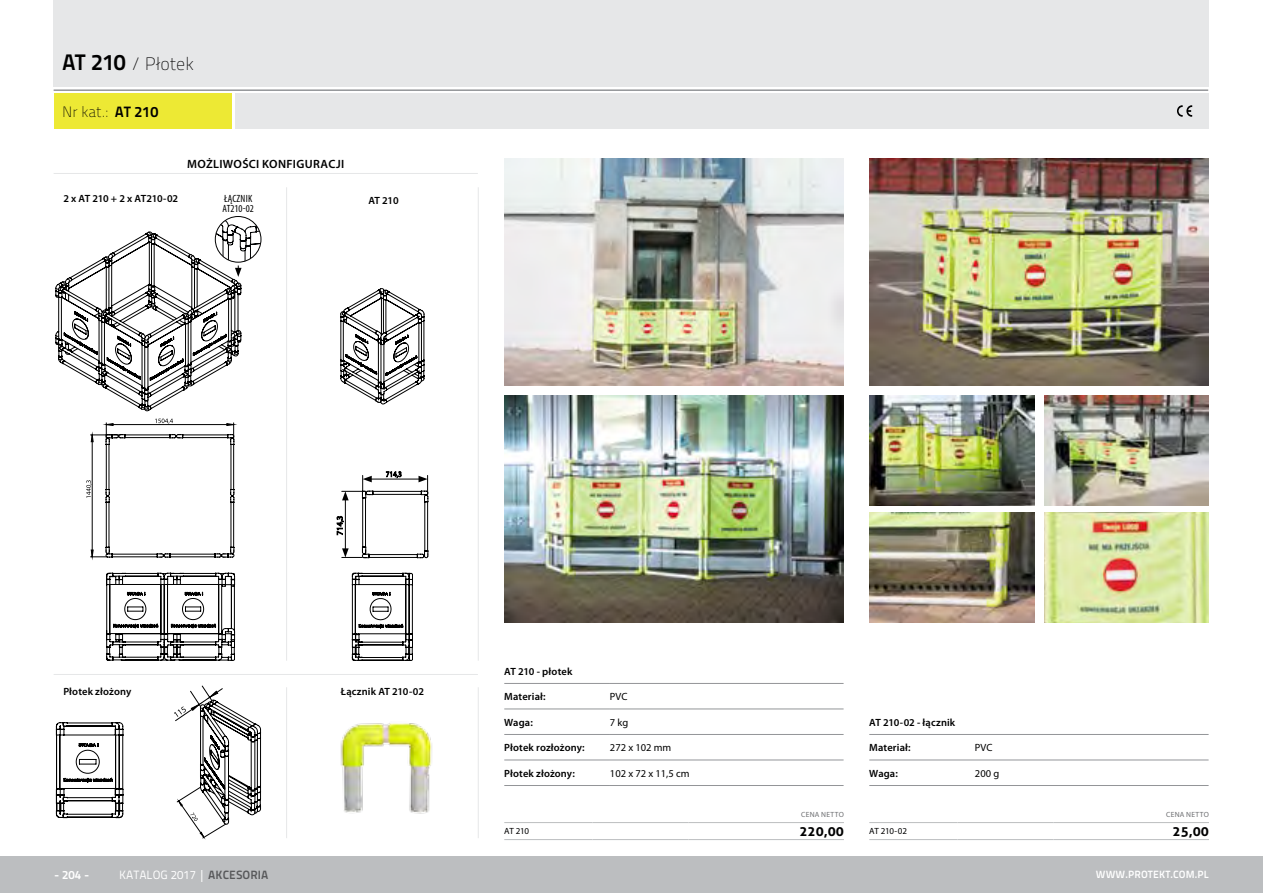
<style>
.page{position:relative;width:1263px;height:893px;background:#fff}
.page>*{position:absolute;margin:0;border:0;box-sizing:border-box;transform-origin:0 0}
.t1{font:18px "Titillium Maps 29 L 1 wt";letter-spacing:-.015em;color:#000}
.t2{font:15px "Titillium Maps 29 L 1 wt";color:#000}
.t3{font:700 13.5px "Aller";color:#000}
.t4{font:600 12px "Myriad Pro";letter-spacing:.03em;color:#000}
.t5{font:12px "Titillium Maps 29 L 400 wt";color:#fff}
.t6{font:12px "Titillium Maps 29 L 800 wt";color:#fff}
.t7{font:600 10.5px "Myriad Pro";letter-spacing:.01em;color:#000}
.t8{font:10.5px "Myriad Pro";color:#000}
.t9{font:10.5px "Titillium Maps 29 L 800 wt";letter-spacing:.01em;color:#fff}
.t10{font:600 10.5px "Myriad Pro";letter-spacing:-.025em;color:#000}
.t11{font:condensed 10.5px/10.5px "Myriad Pro";letter-spacing:.01em;color:#000}
.t12{font:9px "Myriad Pro";letter-spacing:-.025em;color:#000}
.t13{font:7.5px "Myriad Pro";letter-spacing:.03em;color:#6d6e71}
.s1{font-family:"Titillium Maps 29 L 800 wt";font-size:22.5px}
.s2{font-family:"Titillium Maps 29 L 800 wt"}
.s3{font-family:"Titillium Maps 29 L 800 wt";color:#58595b}
</style>
<div class="page">
<div style="left:0;top:856px;width:1263px;height:37px;background:#bcbec0"></div>
<div style="left:54px;top:0;width:1155px;height:87px;background:#e6e7e8"></div>
<img style="left:504px;top:159px;width:340px;height:226px">
<img style="left:869px;top:159px;width:340px;height:226px">
<img style="left:504px;top:396px;width:340px;height:226px">
<img style="left:869px;top:396px;width:165px;height:110px">
<img style="left:1044px;top:396px;width:165px;height:110px">
<img style="left:869px;top:513px;width:165px;height:109px">
<img style="left:1044px;top:513px;width:165px;height:109px">
<svg style="left:106px;top:573px;width:129px;height:88px"></svg>
<svg style="left:86px;top:419px;width:148px;height:139px"></svg>
<svg style="left:340px;top:288px;width:85px;height:116px"></svg>
<svg style="left:352px;top:573px;width:61px;height:88px"></svg>
<svg style="left:337px;top:471px;width:91px;height:87px"></svg>
<svg style="left:56px;top:722px;width:68px;height:96px"></svg>
<svg style="left:212px;top:213px;width:52px;height:53px"></svg>
<svg style="left:55px;top:219px;width:206px;height:192px"></svg>
<div style="left:215px;top:216px;width:46px;height:46px;border:1px solid #000;border-radius:50%"></div>
<hr style="left:286px;top:187px;width:1px;height:474px;background:#e6e7e8">
<hr style="left:478px;top:187px;width:1px;height:474px;background:#e6e7e8">
<svg style="left:174px;top:685px;width:87px;height:153px"></svg>
<hr style="left:54px;top:674px;width:424px;height:1px;background:#e6e7e8">
<img style="left:340px;top:723px;width:92px;height:91px">
<hr style="left:54px;top:173px;width:424px;height:1px;background:#e6e7e8">
<hr style="left:286px;top:687px;width:1px;height:151px;background:#e6e7e8">
<hr style="left:478px;top:687px;width:1px;height:151px;background:#e6e7e8">
<hr style="left:869px;top:734px;width:106px;height:1px;background:#939598">
<hr style="left:975px;top:734px;width:233px;height:1px;background:#939598">
<hr style="left:869px;top:760px;width:106px;height:1px;background:#939598">
<hr style="left:975px;top:760px;width:233px;height:1px;background:#939598">
<hr style="left:869px;top:785px;width:106px;height:1px;background:#939598">
<hr style="left:975px;top:785px;width:233px;height:1px;background:#939598">
<hr style="left:504px;top:683px;width:106px;height:1px;background:#939598">
<hr style="left:610px;top:683px;width:233px;height:1px;background:#939598">
<hr style="left:504px;top:709px;width:106px;height:1px;background:#939598">
<hr style="left:610px;top:709px;width:233px;height:1px;background:#939598">
<hr style="left:504px;top:734px;width:106px;height:1px;background:#939598">
<hr style="left:610px;top:734px;width:233px;height:1px;background:#939598">
<hr style="left:504px;top:760px;width:106px;height:1px;background:#939598">
<hr style="left:610px;top:760px;width:233px;height:1px;background:#939598">
<hr style="left:504px;top:785px;width:106px;height:1px;background:#939598">
<hr style="left:610px;top:785px;width:233px;height:1px;background:#939598">
<hr style="left:54px;top:89px;width:1154px;height:2px;background:#939598">
<div style="left:235px;top:93px;width:973px;height:36px;background:#e6e7e8"></div>
<div style="left:54px;top:93px;width:177px;height:36px;background:#ede934"></div>
<svg style="left:1177px;top:105px;width:15px;height:12px"></svg>
<hr style="left:869px;top:822px;width:88px;height:1px;background:#bcbec0">
<hr style="left:957px;top:822px;width:97px;height:1px;background:#bcbec0">
<hr style="left:1054px;top:822px;width:155px;height:1px;background:#bcbec0">
<hr style="left:869px;top:839px;width:88px;height:1px;background:#bcbec0">
<hr style="left:957px;top:839px;width:97px;height:1px;background:#bcbec0">
<hr style="left:1054px;top:839px;width:155px;height:1px;background:#bcbec0">
<hr style="left:504px;top:822px;width:88px;height:1px;background:#bcbec0">
<hr style="left:592px;top:822px;width:97px;height:1px;background:#bcbec0">
<hr style="left:689px;top:822px;width:155px;height:1px;background:#bcbec0">
<hr style="left:504px;top:839px;width:88px;height:1px;background:#bcbec0">
<hr style="left:592px;top:839px;width:97px;height:1px;background:#bcbec0">
<hr style="left:689px;top:839px;width:155px;height:1px;background:#bcbec0">
<h1 class="t1" style="left:62px;top:50px;width:133px"><span class="s1">AT 210</span> / Płotek</h1>
<h2 class="t2" style="left:62px;top:101px;width:98px">Nr kat.: <span class="s2">AT 210</span></h2>
<p class="t4" style="left:187px;top:156px;width:159px">MOŻLIWOŚCI KONFIGURACJI</p>
<p class="t11" style="left:223px;top:193px;width:33px">ŁĄCZNIK<br>AT210-02</p>
<p class="t10" style="left:63px;top:192px;width:116px">2 x AT 210 + 2 x AT210-02</p>
<p class="t7" style="left:368px;top:194px;width:32px">AT 210</p>
<p class="t7" style="left:63px;top:685px;width:69px">Płotek złożony</p>
<p class="t7" style="left:341px;top:685px;width:85px">Łącznik AT 210-02</p>
<p class="t7" style="left:504px;top:664px;width:70px">AT 210 - płotek</p>
<p class="t7" style="left:504px;top:690px;width:43px">Materiał:</p>
<p class="t8" style="left:610px;top:690px;width:19px">PVC</p>
<p class="t7" style="left:504px;top:715px;width:30px">Waga:</p>
<p class="t8" style="left:610px;top:716px;width:20px">7 kg</p>
<p class="t7" style="left:504px;top:741px;width:82px">Płotek rozłożony:</p>
<p class="t8" style="left:610px;top:741px;width:63px">272 x 102 mm</p>
<p class="t7" style="left:504px;top:766px;width:72px">Płotek złożony:</p>
<p class="t8" style="left:610px;top:767px;width:81px">102 x 72 x 11,5 cm</p>
<p class="t13" style="left:801px;top:810px;width:44px">CENA NETTO</p>
<p class="t12" style="left:504px;top:826px;width:26px">AT 210</p>
<p class="t3" style="left:799px;top:823px;width:46px">220,00</p>
<p class="t7" style="left:869px;top:715px;width:88px">AT 210-02 - łącznik</p>
<p class="t7" style="left:869px;top:741px;width:43px">Materiał:</p>
<p class="t8" style="left:975px;top:741px;width:19px">PVC</p>
<p class="t7" style="left:869px;top:766px;width:30px">Waga:</p>
<p class="t8" style="left:975px;top:767px;width:26px">200 g</p>
<p class="t13" style="left:1166px;top:810px;width:44px">CENA NETTO</p>
<p class="t12" style="left:869px;top:826px;width:39px">AT 210-02</p>
<p class="t3" style="left:1173px;top:823px;width:38px">25,00</p>
<p class="t6" style="left:54px;top:865px;width:37px">- 204 -</p>
<p class="t5" style="left:119px;top:866px;width:151px">KATALOG 2017 | <span class="s3">AKCESORIA</span></p>
<p class="t9" style="left:1096px;top:866px;width:114px">WWW.PROTEKT.COM.PL</p>
</div>
